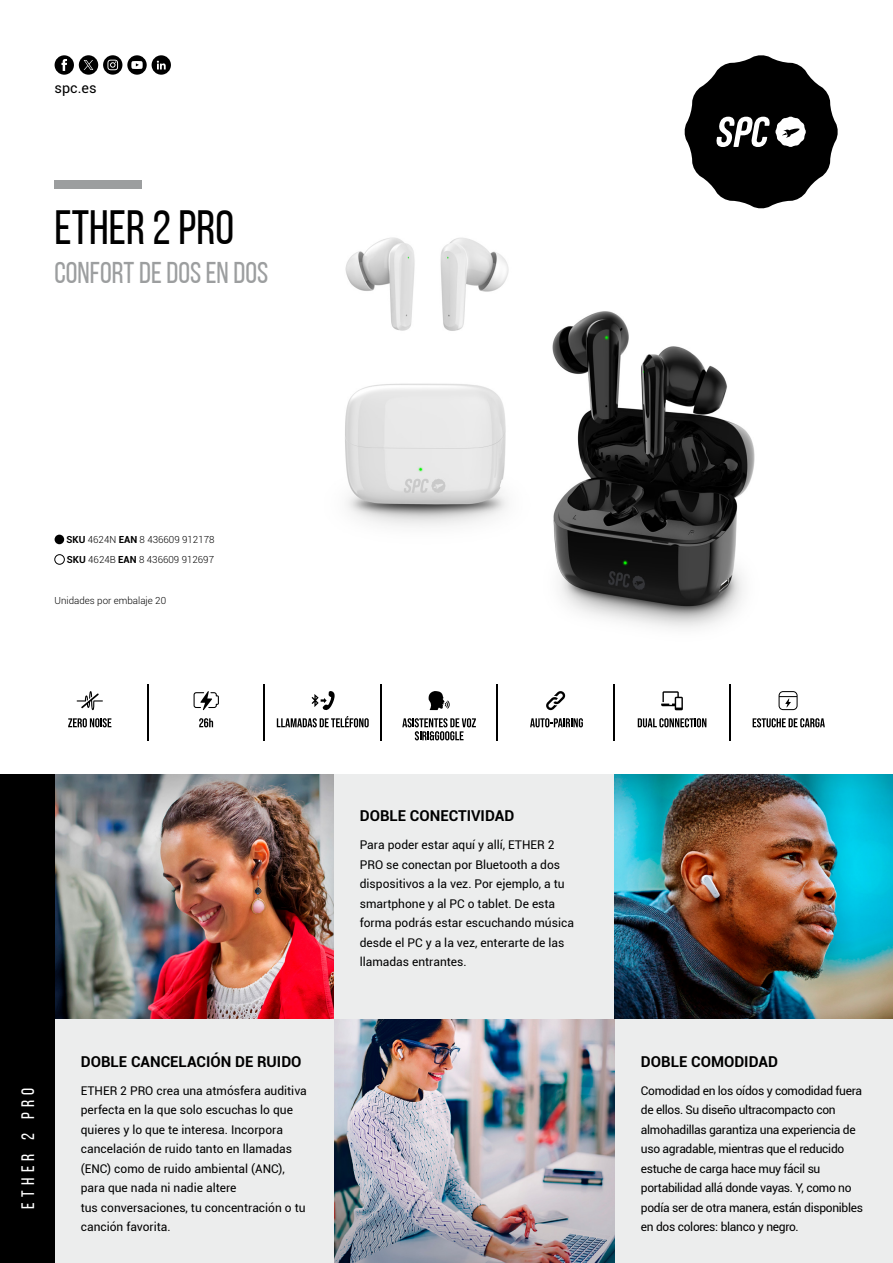
<style>
.page{position:relative;width:893px;height:1263px;background:#fff}
.page>*{position:absolute;margin:0;border:0;box-sizing:border-box;transform-origin:0 0}
.t1{font:48px "Bebas Neue";color:#000}
.t2{font:30px "Bebas Neue";color:#9c9e9f}
.t3{font:18px "Bebas Neue";letter-spacing:.3em;color:#fff}
.t4{font:700 15px "Roboto";color:#000}
.t5{font:14.4px "Roboto";color:#000}
.t6{font:12px/19.5px "Roboto";color:#000}
.t7{font:12px/19.5px "Roboto";letter-spacing:-.025em;color:#000}
.t8{font:300 9.75px/20.2px "Roboto";color:#000}
.s1{font-weight:700}
</style>
<div class="page">
<img style="left:345px;top:237px;width:410px;height:391px">
<div style="left:54px;top:1018px;width:839px;height:245px;background:#eceded"></div>
<img style="left:334px;top:1019px;width:280px;height:244px">
<img style="left:55px;top:774px;width:279px;height:244px">
<div style="left:334px;top:774px;width:280px;height:244px;background:#eceded"></div>
<svg style="left:684px;top:55px;width:154px;height:154px"></svg>
<div style="left:55px;top:180px;width:87px;height:9px;background:#9c9e9f"></div>
<div style="left:0;top:774px;width:55px;height:489px;background:#000"></div>
<img style="left:614px;top:774px;width:279px;height:244px">
<div style="left:55px;top:535px;width:9px;height:9px;background:#000;border-radius:50%"></div>
<div style="left:55px;top:554px;width:10px;height:10px;border:1px solid #000;border-radius:50%"></div>
<svg style="left:55px;top:55px;width:116px;height:20px"></svg>
<svg style="left:199px;top:718px;width:14px;height:9px"></svg>
<svg style="left:194px;top:691px;width:25px;height:19px"></svg>
<svg style="left:530px;top:718px;width:53px;height:9px"></svg>
<svg style="left:546px;top:691px;width:19px;height:19px"></svg>
<svg style="left:402px;top:718px;width:74px;height:22px"></svg>
<svg style="left:429px;top:691px;width:21px;height:19px"></svg>
<svg style="left:364px;top:718px;width:5px;height:9px"></svg>
<svg style="left:277px;top:691px;width:90px;height:36px"></svg>
<svg style="left:638px;top:718px;width:68px;height:9px"></svg>
<svg style="left:661px;top:691px;width:22px;height:19px"></svg>
<svg style="left:753px;top:718px;width:72px;height:9px"></svg>
<svg style="left:779px;top:691px;width:19px;height:19px"></svg>
<svg style="left:68px;top:718px;width:43px;height:9px"></svg>
<svg style="left:77px;top:691px;width:26px;height:19px"></svg>
<hr style="left:147px;top:684px;width:2px;height:56px;background:#000">
<hr style="left:729px;top:684px;width:2px;height:56px;background:#000">
<hr style="left:613px;top:684px;width:2px;height:56px;background:#000">
<hr style="left:496px;top:684px;width:2px;height:56px;background:#000">
<hr style="left:380px;top:684px;width:2px;height:56px;background:#000">
<hr style="left:264px;top:684px;width:1px;height:56px;background:#000">
<p class="t5" style="left:55px;top:78px;width:44px">spc.es</p>
<h1 class="t1" style="left:55px;top:202px;width:181px">ETHER 2 PRO</h1>
<h2 class="t2" style="left:55px;top:257px;width:215px">CONFORT DE DOS EN DOS</h2>
<p class="t8" style="left:67px;top:529px;width:150px"><span class="s1">SKU</span> 4624N <span class="s1">EAN</span> 8 436609 912178<br><span class="s1">SKU</span> 4624B <span class="s1">EAN</span> 8 436609 912697</p>
<p class="t8" style="left:55px;top:590px;width:113px">Unidades por embalaje 20</p>
<h3 class="t3" style="left:18px;top:1209px;width:123px;rotate:-90deg">ETHER 2 PRO</h3>
<p class="t4" style="left:81px;top:1051px;width:222px">DOBLE CANCELACIÓN DE RUIDO</p>
<p class="t6" style="left:81px;top:1080px;width:228px">ETHER 2 PRO crea una atmósfera auditiva perfecta en la que solo escuchas lo que quieres y lo que te interesa. Incorpora cancelación de ruido tanto en llamadas (ENC) como de ruido ambiental (ANC), para que nada ni nadie altere<br>tus conversaciones, tu concentración o tu canción favorita.</p>
<p class="t4" style="left:360px;top:805px;width:156px">DOBLE CONECTIVIDAD</p>
<p class="t6" style="left:360px;top:835px;width:216px">Para poder estar aquí y allí, ETHER 2<br>PRO se conectan por Bluetooth a dos dispositivos a la vez. Por ejemplo, a tu smartphone y al PC o tablet. De esta forma podrás estar escuchando música desde el PC y a la vez, enterarte de las llamadas entrantes.</p>
<p class="t4" style="left:641px;top:1051px;width:139px">DOBLE COMODIDAD</p>
<p class="t7" style="left:641px;top:1080px;width:224px">Comodidad en los oídos y comodidad fuera de ellos. Su diseño ultracompacto con almohadillas garantiza una experiencia de uso agradable, mientras que el reducido estuche de carga hace muy fácil su portabilidad allá donde vayas. Y, como no podía ser de otra manera, están disponibles en dos colores: blanco y negro.</p>
</div>
